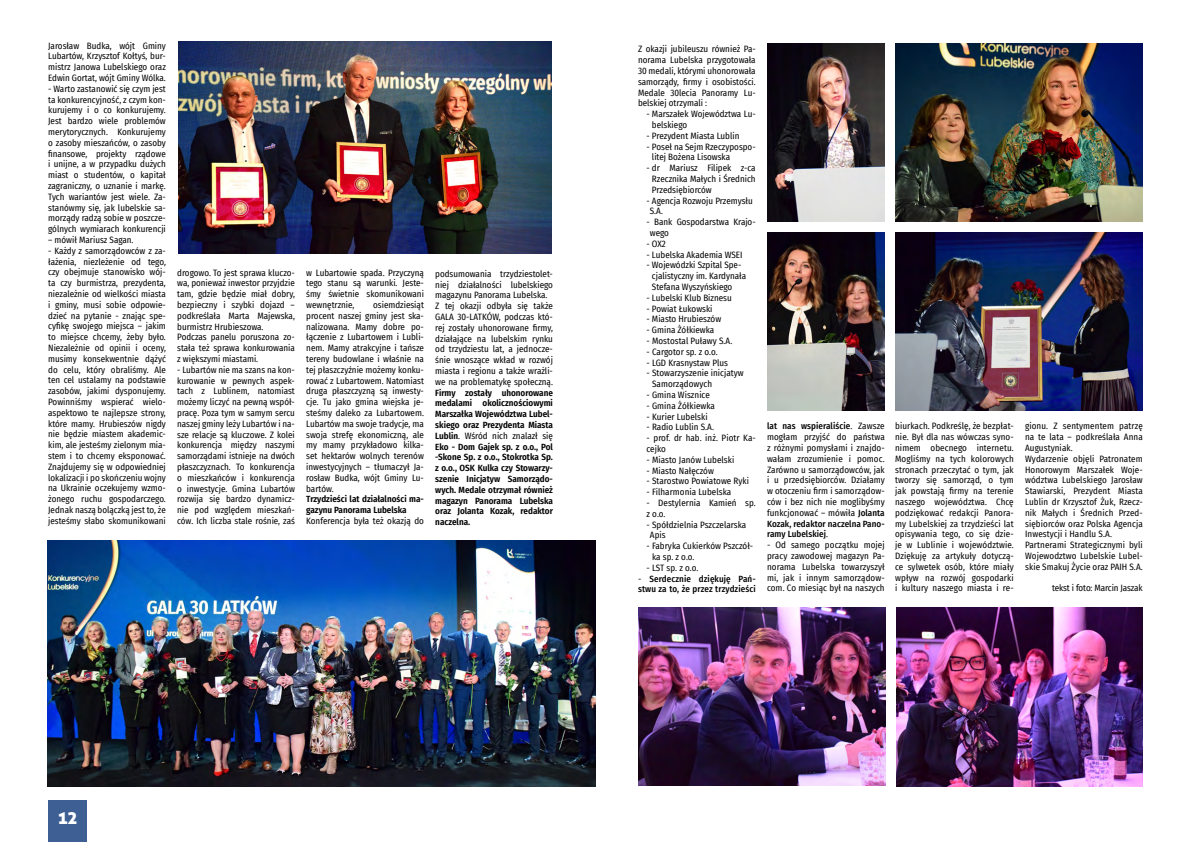
<style>
.page{position:relative;width:1191px;height:842px;background:#fff}
.page>*{position:absolute;margin:0;border:0;box-sizing:border-box;transform-origin:0 0}
.t1{font:18px "Aller Display";color:#fff}
.t2{font:9px/10.8px "Fira Sans Condensed";color:#000}
.t3{font:600 9px/10.8px "Fira Sans Condensed";color:#000}
.t4{font:500 9px/10.8px "Fira Sans Condensed";letter-spacing:.01em;color:#000}
.s1{font-weight:400}
.s2{font-weight:500}
</style>
<div class="page">
<div style="left:48px;top:800px;width:39px;height:42px;background:#3e5f93"></div>
<img style="left:47px;top:541px;width:548px;height:245px">
<img style="left:178px;top:42px;width:374px;height:212px">
<img style="left:767px;top:44px;width:117px;height:177px">
<img style="left:895px;top:44px;width:247px;height:177px">
<img style="left:895px;top:232px;width:247px;height:178px">
<img style="left:638px;top:607px;width:247px;height:178px">
<img style="left:896px;top:607px;width:246px;height:179px">
<img style="left:767px;top:232px;width:118px;height:178px">
<p class="t2" style="left:48px;top:40px;width:119px;text-align:justify">Jarosław Budka, wójt Gminy Lubartów, Krzysztof Kołtyś, bur&shy;mistrz Janowa Lubelskiego oraz Edwin Gortat, wójt Gminy Wólka.</p>
<p class="t2" style="left:48px;top:83px;width:119px;text-align:justify">- Warto zastanowić się czym jest ta konkurencyjność, z czym kon&shy;kurujemy i o co konkurujemy.<br>Jest bardzo wiele problemów merytorycznych. Konkurujemy o zasoby mieszańców, o zasoby finansowe, projekty rządowe i unijne, a w przypadku dużych miast o studentów, o kapitał zagraniczny, o uznanie i markę.<br>Tych wariantów jest wiele. Za&shy;stanówmy się, jak lubelskie sa&shy;morządy radzą sobie w poszcze&shy;gólnych wymiarach konkurencji</p>
<p class="t2" style="left:48px;top:234px;width:87px">– mówił Mariusz Sagan.</p>
<p class="t2" style="left:48px;top:245px;width:119px;text-align:justify">- Każdy z samorządowców z za&shy;łażenia, niezleżenie od tego, czy obejmuje stanowisko wój&shy;ta czy burmistrza, prezydenta, niezależnie od wielkości miasta i gminy, musi sobie odpowie&shy;dzieć na pytanie - znając spe&shy;cyfikę swojego miejsca – jakim to miejsce chcemy, żeby było.<br>Niezależnie od opinii i oceny, musimy konsekwentnie dążyć do celu, który obraliśmy. Ale ten cel ustalamy na podstawie zasobów, jakimi dysponujemy.<br>Powinniśmy wspierać wielo&shy;aspektowo te najlepsze strony, które mamy. Hrubieszów nigdy nie będzie miastem akademic&shy;kim, ale jesteśmy zielonym mia&shy;stem i to chcemy eksponować.<br>Znajdujemy się w odpowiedniej lokalizacji i po skończeniu wojny na Ukrainie oczekujemy wzmo&shy;żonego ruchu gospodarczego.<br>Jednak naszą bolączką jest to, że jesteśmy słabo skomunikowani</p>
<p class="t2" style="left:177px;top:267px;width:119px">drogowo. To jest sprawa kluczo&shy;wa, ponieważ inwestor przyjdzie tam, gdzie będzie miał dobry, bezpieczny i szybki dojazd – podkreślała Marta Majewska, burmistrz Hrubieszowa.<br>Podczas panelu poruszona zo&shy;stała też sprawa konkurowania z większymi miastami.</p>
<p class="t2" style="left:177px;top:364px;width:119px;text-align:justify">- Lubartów nie ma szans na kon&shy;kurowanie w pewnych aspek&shy;tach z Lublinem, natomiast możemy liczyć na pewną współ&shy;pracę. Poza tym w samym sercu naszej gminy leży Lubartów i na&shy;sze relacje są kluczowe. Z kolei konkurencja między naszymi samorządami istnieje na dwóch płaszczyznach. To konkurencja o mieszkańców i konkurencja o inwestycje. Gmina Lubartów rozwija się bardzo dynamicz&shy;nie pod względem mieszkań&shy;ców. Ich liczba stale rośnie, zaś</p>
<p class="t2" style="left:306px;top:267px;width:119px;text-align:justify">w Lubartowie spada. Przyczyną tego stanu są warunki. Jeste&shy;śmy świetnie skomunikowani wewnętrznie,</p>
<p class="t2" style="left:306px;top:299px;width:119px;text-align:justify;text-indent:67px">osiemdziesiąt procent naszej gminy jest ska&shy;nalizowana. Mamy dobre po&shy;łączenie z Lubartowem i Lubli&shy;nem. Mamy atrakcyjne i tańsze tereny budowlane i właśnie na tej płaszczyźnie możemy konku&shy;rować z Lubartowem. Natomiast druga płaszczyzną są inwesty&shy;cje. Tu jako gmina wiejska je&shy;steśmy daleko za Lubartowem.<br>Lubartów ma swoje tradycje, ma swoja strefę ekonomiczną, ale my mamy przykładowo kilka&shy;set hektarów wolnych terenów inwestycyjnych – tłumaczył Ja&shy;rosław Budka, wójt Gminy Lu&shy;bartów.</p>
<p class="t3" style="left:306px;top:493px;width:119px">Trzydzieści lat działalności ma&shy;gazynu Panorama Lubelska</p>
<p class="t2" style="left:306px;top:515px;width:119px">Konferencja była też okazją do</p>
<p class="t2" style="left:435px;top:268px;width:119px">podsumowania trzydziestolet&shy;niej działalności lubelskiego magazynu Panorama Lubelska.<br>Z tej okazji odbyła się także<br>GALA 30-LATKÓW, podczas któ&shy;rej zostały uhonorowane firmy, działające na lubelskim rynku od trzydziestu lat, a jednocze&shy;śnie wnoszące wkład w rozwój miasta i regionu a także wrażli&shy;we na problematykę społeczną.</p>
<p class="t3" style="left:435px;top:387px;width:119px;text-align:justify">Firmy zostały uhonorowane medalami okolicznościowymi Marszałka Województwa Lubel&shy;skiego oraz Prezydenta Miasta Lublin<span class="s1">. Wśród nich znalazł się </span>Eko - Dom Gajek sp. z o.o., Pol -Skone Sp. z o.o., Stokrotka Sp. z o.o., OSK Kulka czy Stowarzy&shy;szenie Inicjatyw Samorządo&shy;wych. Medale otrzymał również magazyn Panorama Lubelska oraz Jolanta Kozak, redaktor naczelna.</p>
<p class="t2" style="left:638px;top:44px;width:119px;text-align:justify">Z okazji jubileuszu również Pa&shy;norama Lubelska przygotowała 30 medali, którymi uhonorowała samorządy, firmy i osobistości.<br>Medale 30lecia Panoramy Lu&shy;belskiej otrzymali :</p>
<p class="t2" style="left:652px;top:108px;width:105px;text-indent:-5px">- Marszałek Województwa Lu&shy;belskiego</p>
<p class="t2" style="left:646px;top:130px;width:94px">- Prezydent Miasta Lublin</p>
<p class="t2" style="left:652px;top:141px;width:105px;text-indent:-5px">- Poseł na Sejm Rzeczypospo&shy;litej Bożena Lisowska</p>
<p class="t2" style="left:652px;top:162px;width:105px;text-align:justify;text-indent:-5px">- dr Mariusz Filipek z-ca Rzecznika Małych i Średnich Przedsiębiorców</p>
<p class="t2" style="left:650px;top:195px;width:104px;text-indent:-3px">- Agencja Rozwoju Przemysłu<br>S.A.</p>
<p class="t2" style="left:650px;top:216px;width:107px;text-indent:-3px">- Bank Gospodarstwa Krajo&shy;wego</p>
<p class="t2" style="left:646px;top:238px;width:21px">- OX2</p>
<p class="t2" style="left:646px;top:249px;width:97px">- Lubelska Akademia WSEI</p>
<p class="t2" style="left:652px;top:260px;width:96px;text-indent:-5px">- Wojewódzki Szpital Spe&shy;cjalistyczny im. Kardynała<br>Stefana Wyszyńskiego</p>
<p class="t2" style="left:646px;top:292px;width:87px">- Lubelski Klub Biznesu</p>
<p class="t2" style="left:646px;top:303px;width:68px">- Powiat Łukowski</p>
<p class="t2" style="left:646px;top:314px;width:76px">- Miasto Hrubieszów</p>
<p class="t2" style="left:646px;top:324px;width:69px">- Gmina Żółkiewka</p>
<p class="t2" style="left:646px;top:335px;width:87px">- Mostostal Puławy S.A.</p>
<p class="t2" style="left:646px;top:346px;width:73px">- Cargotor sp. z o.o.</p>
<p class="t2" style="left:646px;top:357px;width:83px">- LGD Krasnystaw Plus</p>
<p class="t2" style="left:652px;top:368px;width:93px;text-indent:-6px">- Stowarzyszenie inicjatyw<br>Samorządowych</p>
<p class="t2" style="left:646px;top:389px;width:65px">- Gmina Wisznice</p>
<p class="t2" style="left:646px;top:400px;width:70px">- Gmina Żółkiewka</p>
<p class="t2" style="left:646px;top:411px;width:63px">- Kurier Lubelski</p>
<p class="t2" style="left:646px;top:422px;width:69px">- Radio Lublin S.A.</p>
<p class="t2" style="left:646px;top:432px;width:111px">- prof. dr hab. inż. Piotr Ka&shy;cejko</p>
<p class="t2" style="left:646px;top:454px;width:89px">- Miasto Janów Lubelski</p>
<p class="t2" style="left:646px;top:465px;width:69px">- Miasto Nałęczów</p>
<p class="t2" style="left:646px;top:476px;width:104px">- Starostwo Powiatowe Ryki</p>
<p class="t2" style="left:646px;top:486px;width:86px">- Filharmonia Lubelska</p>
<p class="t2" style="left:646px;top:497px;width:111px">- Destylernia Kamień sp. z o.o.</p>
<p class="t2" style="left:650px;top:519px;width:98px;text-indent:-3px">- Spółdzielnia Pszczelarska<br>Apis</p>
<p class="t2" style="left:652px;top:540px;width:103px;text-indent:-6px">- Fabryka Cukierków Pszczół&shy;ka sp. z o.o.</p>
<p class="t2" style="left:646px;top:562px;width:53px">- LST sp. z o.o.</p>
<p class="t4" style="left:638px;top:573px;width:119px"><span class="s1">-</span> Serdecznie dziękuję Pań&shy;stwu za to, że przez trzydzieści</p>
<p class="t2" style="left:767px;top:421px;width:119px;text-align:justify"><span class="s2">lat nas wspieraliście</span>. Zawsze mogłam przyjść do państwa z różnymi pomysłami i znajdo&shy;wałam zrozumienie i pomoc.<br>Zarówno u samorządowców, jak i u przedsiębiorców. Działamy w otoczeniu firm i samorządow&shy;ców i bez nich nie moglibyśmy funkcjonować – mówiła <span class="s2">Jolanta Kozak, redaktor naczelna Pano&shy;ramy Lubelskiej</span>.</p>
<p class="t2" style="left:767px;top:539px;width:119px;text-align:justify">- Od samego początku mojej pracy zawodowej magazyn Pa&shy;norama Lubelska towarzyszył mi, jak i innym samorządow&shy;com. Co miesiąc był na naszych</p>
<p class="t2" style="left:895px;top:421px;width:120px;text-align:justify">biurkach. Podkreślę, że bezpłat&shy;nie. Był dla nas wówczas syno&shy;nimem obecnego internetu.<br>Mogliśmy na tych kolorowych stronach przeczytać o tym, jak tworzy się samorząd, o tym jak powstają firmy na terenie naszego województwa. Chcę podziękować redakcji Panora&shy;my Lubelskiej za trzydzieści lat opisywania tego, co się dzie&shy;je w Lublinie i województwie.<br>Dziękuję za artykuły dotyczą&shy;ce sylwetek osób, które miały wpływ na rozwój gospodarki i kultury naszego miasta i re-</p>
<p class="t2" style="left:1025px;top:421px;width:119px">gionu. Z sentymentem patrzę na te lata – podkreślała Anna<br>Augustyniak.<br>Wydarzenie objęli Patronatem<br>Honorowym Marszałek Woje&shy;wództwa Lubelskiego Jarosław<br>Stawiarski, Prezydent Miasta<br>Lublin dr Krzysztof Żuk, Rzecz&shy;nik Małych i Średnich Przed&shy;siębiorców oraz Polska Agencja<br>Inwestycji i Handlu S.A.<br>Partnerami Strategicznymi byli<br>Wojewodztwo Lubelskie Lubel&shy;skie Smakuj Życie oraz PAIH S.A.</p>
<p class="t2" style="left:1052px;top:583px;width:92px">tekst i foto: Marcin Jaszak</p>
<h1 class="t1" style="left:58px;top:806px;width:21px">12</h1>
</div>
